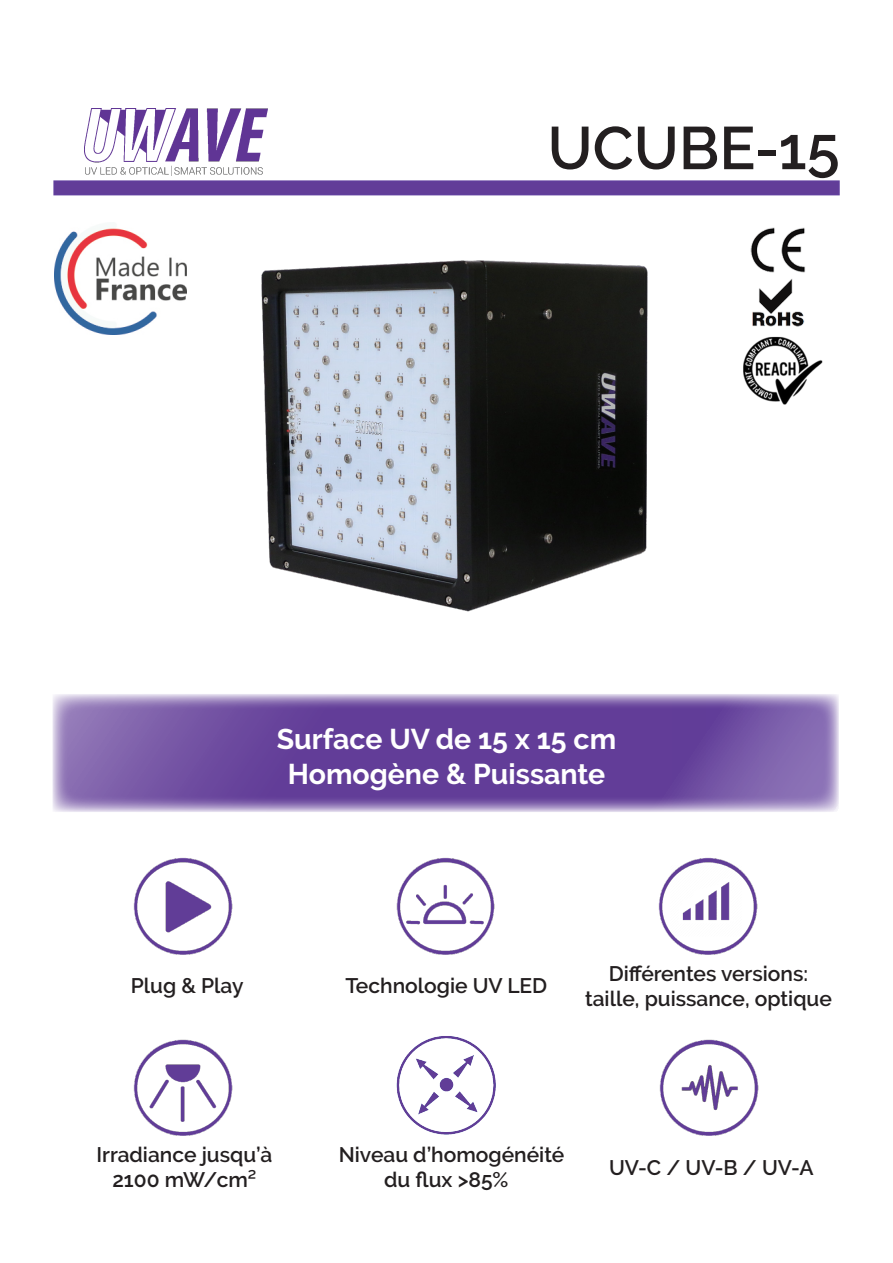
<style>
.page{position:relative;width:893px;height:1263px;background:#fff}
.page>*{position:absolute;margin:0;border:0;box-sizing:border-box;transform-origin:0 0}
.t1{font:600 60px "Raleway";color:#231f20}
.t2{font:700 28.5px "Raleway";color:#fff}
.t3{font:600 21px "Raleway";color:#231f20}
</style>
<div class="page">
<img style="left:55px;top:697px;width:781px;height:112px">
<img style="left:84px;top:109px;width:183px;height:67px">
<div style="left:56px;top:183px;width:781px;height:9px;background:#623d98"></div>
<div style="left:53px;top:180px;width:787px;height:15px;border:2px solid #613f9d"></div>
<img style="left:54px;top:228px;width:132px;height:106px">
<img style="left:743px;top:227px;width:80px;height:178px">
<img style="left:223px;top:195px;width:462px;height:417px">
<img style="left:133px;top:1039px;width:100px;height:97px">
<img style="left:396px;top:1036px;width:100px;height:99px">
<img style="left:659px;top:1039px;width:100px;height:97px">
<img style="left:133px;top:857px;width:100px;height:98px">
<img style="left:396px;top:857px;width:99px;height:98px">
<img style="left:658px;top:857px;width:100px;height:98px">
<p class="t1" style="left:547px;top:114px;width:294px">UCUBE-15</p>
<p class="t2" style="left:277px;top:723px;width:341px">Surface UV de 15 x 15 cm</p>
<p class="t2" style="left:288px;top:757px;width:319px">Homogène &amp; Puissante</p>
<p class="t3" style="left:131px;top:974px;width:114px">Plug &amp; Play</p>
<p class="t3" style="left:345px;top:974px;width:203px">Technologie UV LED</p>
<p class="t3" style="left:609px;top:961px;width:201px">Différentes versions:</p>
<p class="t3" style="left:585px;top:986px;width:248px">taille, puissance, optique</p>
<p class="t3" style="left:96px;top:1142px;width:177px">Irradiance jusqu’à</p>
<p class="t3" style="left:112px;top:1168px;width:146px">2100 mW/cm²</p>
<p class="t3" style="left:339px;top:1142px;width:227px">Niveau d’homogénéité</p>
<p class="t3" style="left:384px;top:1168px;width:126px">du flux &gt;85%</p>
<p class="t3" style="left:609px;top:1155px;width:206px">UV-C / UV-B / UV-A</p>
</div>
